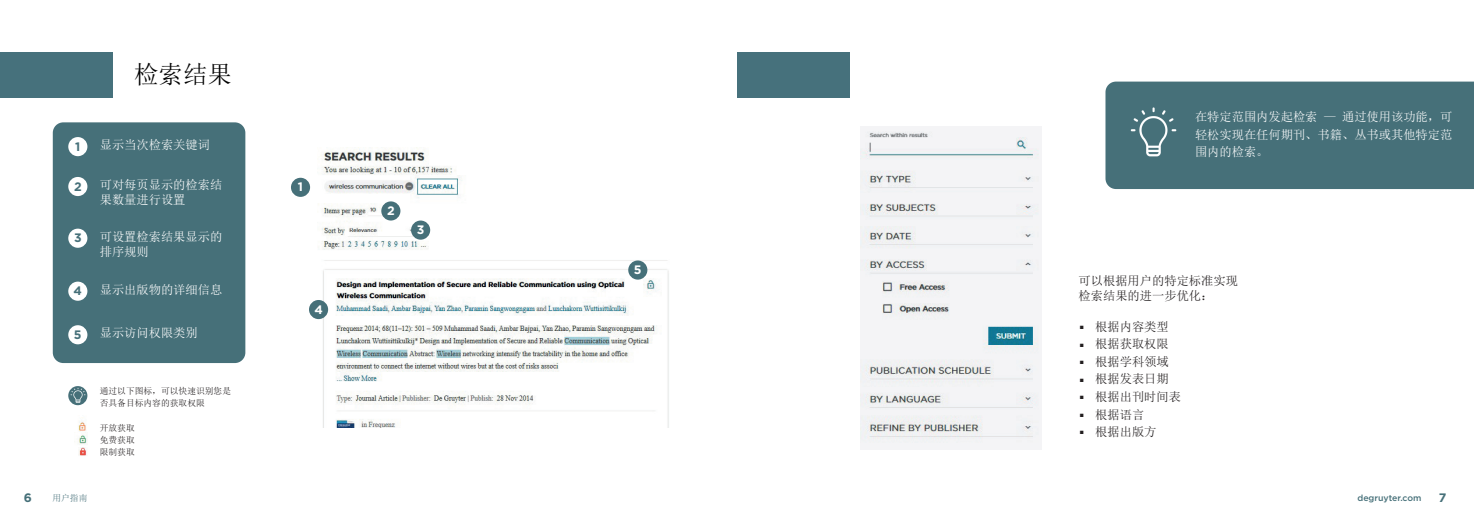
<style>
.page{position:relative;width:1474px;height:521px;background:#fff}
.page>*{position:absolute;margin:0;border:0;box-sizing:border-box;transform-origin:0 0}
.t1{font:24.5px "Sim Sun";color:#000}
.t2{font:900 16.62px/17.5px "Gotham";color:#231f20;text-align:justify}
.t3{font:12.25px/17.5px "Sim Sun";color:#fff}
.t4{font:12.25px/17.5px "Sim Sun";color:#231f20}
.t5{font:700 12.25px "Gotham";color:#467079}
.t6{font:700 12.25px "Gotham";color:#fff}
.t7{font:8.75px/12.2px "Sim Sun";color:#231f20}
.t8{font:500 8.75px "Gotham";color:#467079}
.t9{font:8.75px "Sim Sun";color:#467079}
</style>
<div class="page">
<div style="left:53px;top:122px;width:192px;height:241px;background:#467079;border-radius:10px"></div>
<div style="left:0;top:52px;width:113px;height:46px;background:#46717c"></div>
<div style="left:737px;top:52px;width:112px;height:46px;background:#46717c"></div>
<img style="left:860px;top:126px;width:181px;height:151px">
<div style="left:1105px;top:82px;width:368px;height:107px;background:#467079"></div>
<img style="left:1129px;top:106px;width:47px;height:53px">
<img style="left:78px;top:420px;width:8px;height:12px">
<img style="left:318px;top:149px;width:351px;height:279px">
<div style="left:291px;top:178px;width:19px;height:19px;background:#467079;border-radius:50%"></div>
<div style="left:381px;top:201px;width:19px;height:19px;background:#467079;border-radius:50%"></div>
<div style="left:411px;top:220px;width:19px;height:20px;background:#467079;border-radius:50%"></div>
<div style="left:309px;top:300px;width:19px;height:19px;background:#467079;border-radius:50%"></div>
<div style="left:628px;top:260px;width:19px;height:20px;background:#467079;border-radius:50%"></div>
<div style="left:68px;top:137px;width:19px;height:19px;background:#fff;border-radius:50%"></div>
<div style="left:68px;top:177px;width:19px;height:19px;background:#fff;border-radius:50%"></div>
<div style="left:68px;top:229px;width:19px;height:19px;background:#fff;border-radius:50%"></div>
<div style="left:68px;top:282px;width:19px;height:19px;background:#fff;border-radius:50%"></div>
<div style="left:68px;top:325px;width:19px;height:19px;background:#fff;border-radius:50%"></div>
<svg style="left:68px;top:386px;width:19px;height:19px"></svg>
<img style="left:79px;top:435px;width:8px;height:9px">
<svg style="left:78px;top:447px;width:9px;height:9px"></svg>
<img style="left:70px;top:387px;width:15px;height:17px">
<img style="left:860px;top:277px;width:181px;height:172px">
<h1 class="t1" style="left:134px;top:62px;width:99px">检索结果</h1>
<p class="t5" style="left:75px;top:139px;width:7px">1</p>
<p class="t3" style="left:100px;top:136px;width:112px">显示当次检索关键词</p>
<p class="t5" style="left:74px;top:179px;width:9px">2</p>
<p class="t3" style="left:100px;top:177px;width:124px;line-height:14.7px">可对每页显示的检索结果数量进行设置</p>
<p class="t5" style="left:74px;top:231px;width:9px">3</p>
<p class="t3" style="left:100px;top:229px;width:124px;line-height:14.7px">可设置检索结果显示的排序规则</p>
<p class="t5" style="left:74px;top:284px;width:10px">4</p>
<p class="t3" style="left:100px;top:281px;width:124px">显示出版物的详细信息</p>
<p class="t5" style="left:74px;top:327px;width:9px">5</p>
<p class="t3" style="left:100px;top:324px;width:100px">显示访问权限类别</p>
<p class="t7" style="left:100px;top:384px;width:133px">通过以下图标，可以快速识别您是否具备目标内容的获取权限</p>
<p class="t7" style="left:100px;top:421px;width:36px;text-align:justify">开放获取免费获取限制获取</p>
<p class="t6" style="left:298px;top:180px;width:7px">1</p>
<p class="t6" style="left:314px;top:302px;width:10px">4</p>
<p class="t6" style="left:387px;top:204px;width:9px">2</p>
<p class="t6" style="left:417px;top:223px;width:9px">3</p>
<p class="t6" style="left:634px;top:263px;width:9px">5</p>
<p class="t3" style="left:1194px;top:108px;width:259px;text-align:justify">在特定范围内发起检索 — 通过使用该功能，可轻松实现在任何期刊、书籍、丛书或其他特定范围内的检索。</p>
<p class="t4" style="left:1078px;top:273px;width:161px;line-height:14.7px">可以根据用户的特定标准实现检索结果的进一步优化：</p>
<p class="t4" style="left:1095px;top:318px;width:87px">根据内容类型根据获取权限根据学科领域根据发表日期根据出刊时间表根据语言<br>根据出版方</p>
<h2 class="t2" style="left:1079px;top:314px;width:6px">. . . . . . .</h2>
<p class="t5" style="left:24px;top:490px;width:10px">6</p>
<p class="t9" style="left:52px;top:493px;width:36px">用户指南</p>
<p class="t8" style="left:1357px;top:492px;width:65px">degruyter.com</p>
<p class="t5" style="left:1438px;top:490px;width:9px">7</p>
</div>
